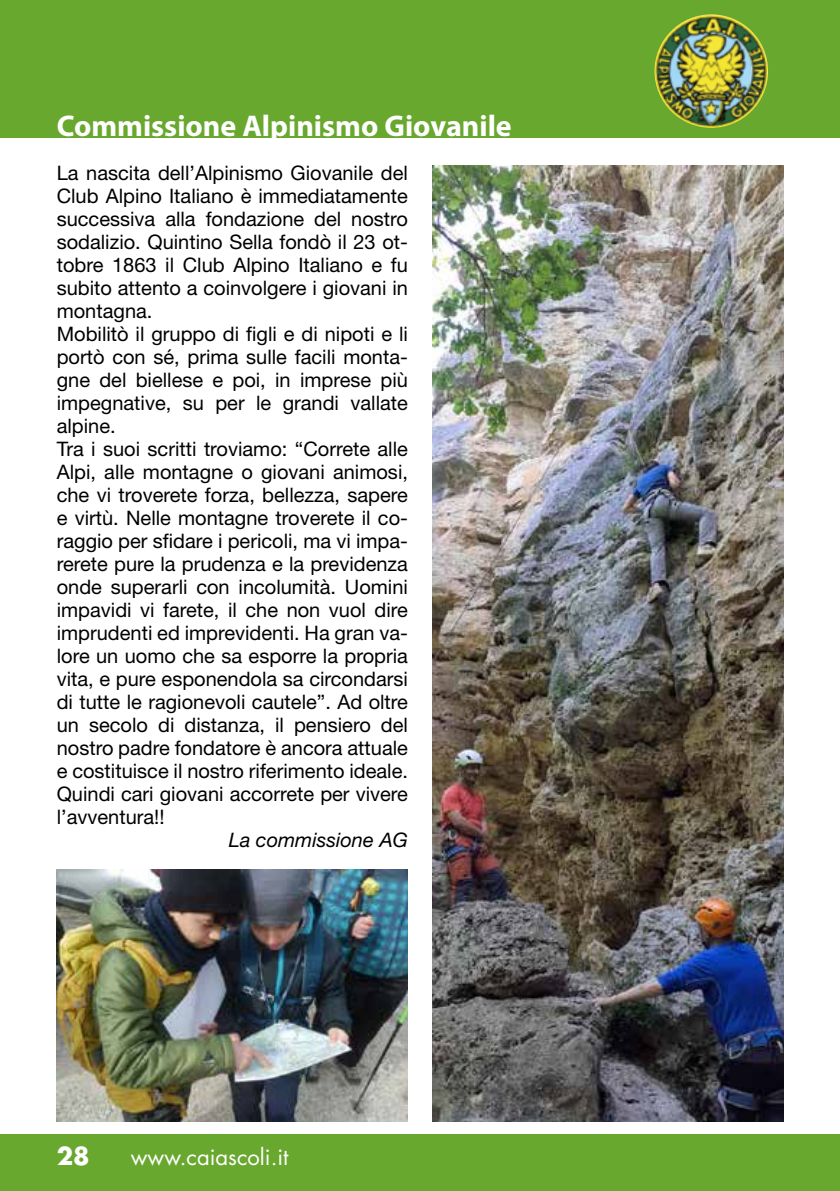
<style>
.page{position:relative;width:840px;height:1191px;background:#fff}
.page>*{position:absolute;margin:0;border:0;box-sizing:border-box;transform-origin:0 0}
.t1{font:700 30px "Myriad Pro";color:#fff}
.t2{font:700 24px "Futura Std";color:#fff}
.t3{font:22px "Futura Std";color:#fff}
.t4{font:20px/23px "Helvetica Neue LT Std";color:#000}
.t5{font:italic 20px "Helvetica Neue LT Std";color:#000}
</style>
<div class="page">
<div style="left:0;top:1134px;width:839px;height:57px;background:#69a82f"></div>
<div style="left:0;top:0;width:839px;height:138px;background:#69a82f"></div>
<img style="left:654px;top:14px;width:113px;height:114px;border-radius:57px">
<img style="left:57px;top:869px;width:351px;height:252px">
<img style="left:432px;top:166px;width:350px;height:955px">
<h1 class="t1" style="left:57px;top:107px;width:456px">Commissione Alpinismo Giovanile</h1>
<p class="t4" style="left:57px;top:161px;width:352px">La nascita dell’Alpinismo Giovanile del Club Alpino Italiano è immediatamente successiva alla fondazione del nostro sodalizio. Quintino Sella fondò il 23 ot&shy;tobre 1863 il Club Alpino Italiano e fu subito attento a coinvolgere i giovani in montagna.<br>Mobilitò il gruppo di figli e di nipoti e li portò con sé, prima sulle facili monta&shy;gne del biellese e poi, in imprese più impegnative, su per le grandi vallate alpine.<br>Tra i suoi scritti troviamo: “Correte alle Alpi, alle montagne o giovani animosi, che vi troverete forza, bellezza, sapere e virtù. Nelle montagne troverete il co&shy;raggio per sfidare i pericoli, ma vi impa&shy;rerete pure la prudenza e la previdenza onde superarli con incolumità. Uomini impavidi vi farete, il che non vuol dire imprudenti ed imprevidenti. Ha gran va&shy;lore un uomo che sa esporre la propria vita, e pure esponendola sa circondarsi di tutte le ragionevoli cautele”. Ad oltre un secolo di distanza, il pensiero del nostro padre fondatore è ancora attuale e costituisce il nostro riferimento ideale.<br>Quindi cari giovani accorrete per vivere l’avventura!!</p>
<p class="t5" style="left:229px;top:828px;width:180px">La commissione AG</p>
<p class="t2" style="left:57px;top:1140px;width:34px">28</p>
<p class="t3" style="left:131px;top:1143px;width:159px">www.caiascoli.it</p>
</div>
